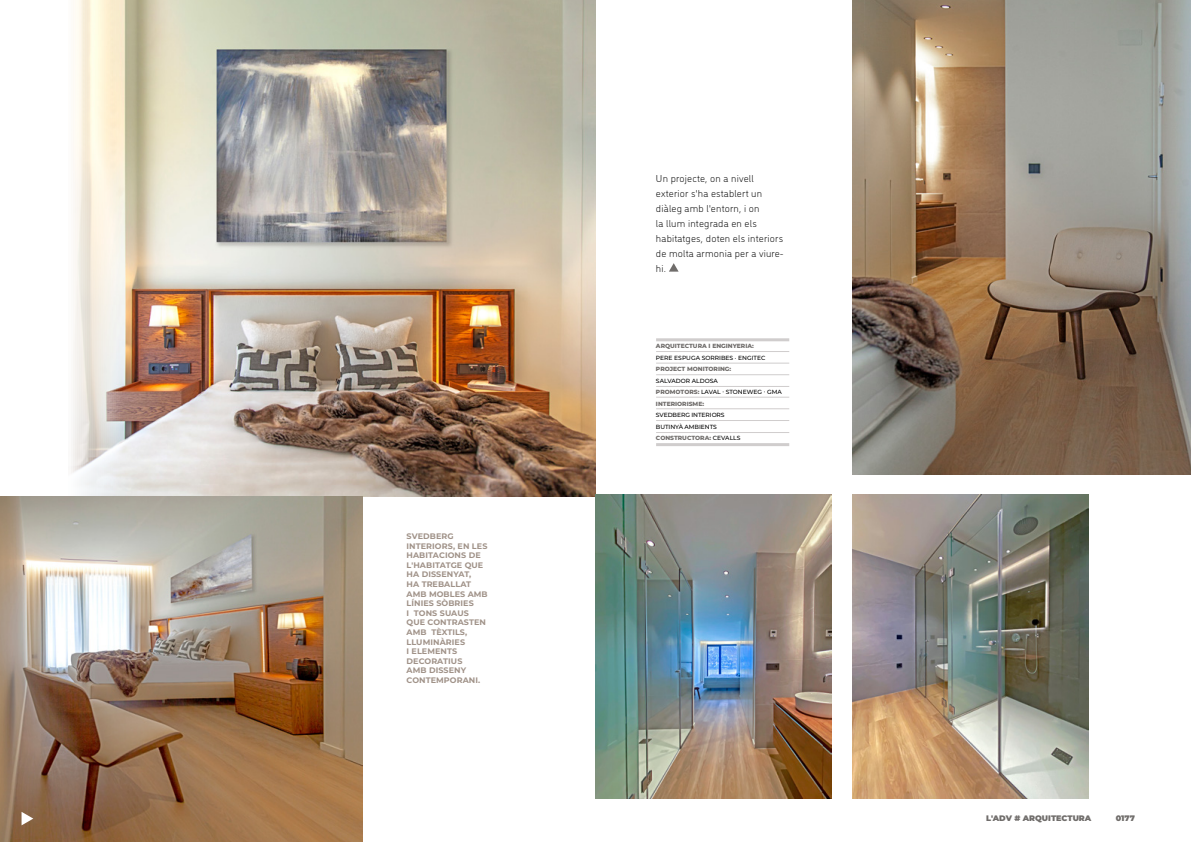
<style>
.page{position:relative;width:1191px;height:842px;background:#fff}
.page>*{position:absolute;margin:0;border:0;box-sizing:border-box;transform-origin:0 0}
.t1{font:300 10px/15px "DI Nosaur";letter-spacing:.02em;color:#000}
.t2{font:700 8px/9.6px "Montserrat";letter-spacing:.01em;color:#a09288}
.t3{font:900 8px "Montserrat";color:#706d6b}
.t4{font:500 6px/11.5px "Montserrat";letter-spacing:-.01em;color:#000}
.t5{font:800 6px "Montserrat";color:#706d6b}
.s1{font-weight:800;color:#706d6b}
</style>
<div class="page">
<img style="left:71px;top:0;width:524px;height:496px">
<img style="left:852px;top:0;width:339px;height:475px">
<img style="left:0;top:496px;width:362px;height:346px">
<img style="left:595px;top:495px;width:236px;height:304px">
<img style="left:852px;top:495px;width:236px;height:304px">
<svg style="left:669px;top:263px;width:9px;height:9px"></svg>
<hr style="left:656px;top:386px;width:133px;height:1px;background:#d0cdcd">
<hr style="left:656px;top:420px;width:133px;height:1px;background:#d0cdcd">
<hr style="left:656px;top:432px;width:133px;height:1px;background:#d0cdcd">
<hr style="left:656px;top:338px;width:133px;height:3px;background:#d0cdcd">
<hr style="left:656px;top:374px;width:133px;height:1px;background:#d0cdcd">
<hr style="left:656px;top:408px;width:133px;height:1px;background:#d0cdcd">
<hr style="left:656px;top:443px;width:133px;height:3px;background:#d0cdcd">
<hr style="left:656px;top:363px;width:133px;height:1px;background:#d0cdcd">
<hr style="left:656px;top:397px;width:133px;height:1px;background:#d0cdcd">
<hr style="left:656px;top:351px;width:133px;height:1px;background:#d0cdcd">
<svg style="left:22px;top:812px;width:11px;height:13px"></svg>
<p class="t2" style="left:406px;top:531px;width:83px">SVEDBERG<br>INTERIORS, EN LES<br>HABITACIONS DE<br>L'HABITATGE QUE<br>HA DISSENYAT,<br>HA TREBALLAT<br>AMB MOBLES AMB<br>LÍNIES SÒBRIES<br>I TONS SUAUS<br>QUE CONTRASTEN<br>AMB TÈXTILS,<br>LLUMINÀRIES<br>I ELEMENTS<br>DECORATIUS<br>AMB DISSENY<br>CONTEMPORANI.</p>
<p class="t1" style="left:656px;top:170px;width:129px">Un projecte, on a nivell exterior s'ha establert un diàleg amb l'entorn, i on<br>la llum integrada en els habitatges, doten els interiors de molta armonia per a viure&shy;hi.</p>
<p class="t5" style="left:656px;top:342px;width:99px">ARQUITECTURA I ENGINYERIA:</p>
<p class="t4" style="left:656px;top:352px;width:111px">PERE ESPUGA SORRIBES · ENGITEC</p>
<p class="t5" style="left:656px;top:365px;width:77px">PROJECT MONITORING:</p>
<p class="t4" style="left:656px;top:375px;width:127px">SALVADOR ALDOSA<br><span class="s1">PROMOTORS:</span> LAVAL · STONEWEG · GMA<br><span class="s1">INTERIORISME:</span></p>
<p class="t4" style="left:656px;top:409px;width:86px">SVEDBERG INTERIORS<br>BUTINYÀ AMBIENTS<br><span class="s1">CONSTRUCTORA:</span> CEVALLS</p>
<p class="t3" style="left:986px;top:812px;width:107px">L'ADV # ARQUITECTURA</p>
<p class="t3" style="left:1115px;top:812px;width:21px">0177</p>
</div>
